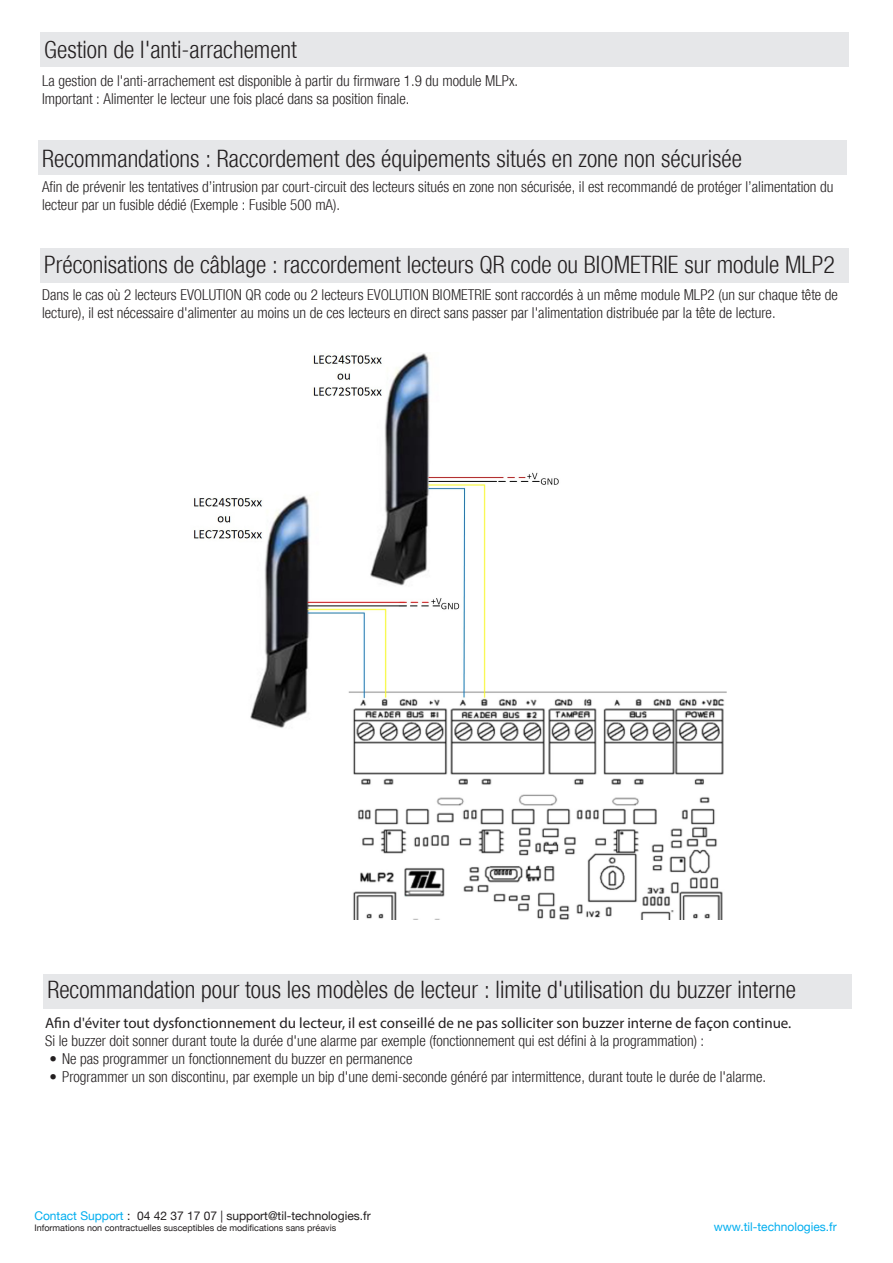
<style>
.page{position:relative;width:893px;height:1263px;background:#fff}
.page>*{position:absolute;margin:0;border:0;box-sizing:border-box;transform-origin:0 0}
.t1{font:300 condensed 24px "Helvetica Neue";color:#231f20}
.t2{font:300 condensed 15px/18px "Helvetica Neue";color:#231f20}
.t3{font:15px/18px "Myriad Pro";color:#231f20}
.t4{font:12px "Helvetica Neue";color:#231f20}
.t5{font:12px "Helvetica Neue";color:#00aeef}
.t6{font:9px "Helvetica Neue";color:#231f20}
.s1{font-family:"Helvetica Neue";font-weight:300;font-stretch:condensed}
.s2{color:#00aeef}
</style>
<div class="page">
<div style="left:40px;top:249px;width:809px;height:34px;background:#e6e7e9"></div>
<img style="left:194px;top:353px;width:533px;height:566px">
<div style="left:38px;top:141px;width:809px;height:34px;background:#e6e7e9"></div>
<div style="left:40px;top:33px;width:809px;height:34px;background:#e6e7e9"></div>
<div style="left:43px;top:974px;width:809px;height:34px;background:#e6e7e9"></div>
<p class="t1" style="left:44px;top:36px;width:254px">Gestion de l'anti-arrachement</p>
<p class="t2" style="left:42px;top:71px;width:477px">La gestion de l'anti-arrachement est disponible à partir du firmware 1.9 du module MLPx.</p>
<p class="t2" style="left:42px;top:89px;width:369px">Important : Alimenter le lecteur une fois placé dans sa position finale.</p>
<p class="t1" style="left:42px;top:144px;width:701px">Recommandations : Raccordement des équipements situés en zone non sécurisée</p>
<p class="t2" style="left:42px;top:177px;width:793px">Afin de prévenir les tentatives d’intrusion par court-circuit des lecteurs situés en zone non sécurisée, il est recommandé de protéger l’alimentation du lecteur par un fusible dédié (Exemple : Fusible 500 mA).</p>
<p class="t1" style="left:44px;top:250px;width:792px">Préconisations de câblage : raccordement lecteurs QR code ou BIOMETRIE sur module MLP2</p>
<p class="t2" style="left:42px;top:285px;width:797px">Dans le cas où 2 lecteurs EVOLUTION QR code ou 2 lecteurs EVOLUTION BIOMETRIE sont raccordés à un même module MLP2 (un sur chaque tête de lecture), il est nécessaire d'alimenter au moins un de ces lecteurs en direct sans passer par l'alimentation distribuée par la tête de lecture.</p>
<p class="t1" style="left:47px;top:976px;width:750px">Recommandation pour tous les modèles de lecteur : limite d'utilisation du buzzer interne</p>
<p class="t3" style="left:45px;top:1013px;width:748px">Afin d'éviter tout dysfonctionnement du lecteur, il est conseillé de ne pas solliciter son buzzer interne de façon continue.<br><span class="s1">Si le buzzer doit sonner durant toute la durée d'une alarme par exemple (fonctionnement qui est défini à la programmation) :</span></p>
<p class="t2" style="left:49px;top:1049px;width:364px">• Ne pas programmer un fonctionnement du buzzer en permanence</p>
<p class="t2" style="left:49px;top:1067px;width:718px">• Programmer un son discontinu, par exemple un bip d'une demi-seconde généré par intermittence, durant toute le durée de l'alarme.</p>
<p class="t4" style="left:34px;top:1209px;width:338px"><span class="s2">Contact Support</span> : 04 42 37 17 07 | support@til-technologies.fr</p>
<p class="t6" style="left:34px;top:1222px;width:303px">Informations non contractuelles susceptibles de modifications sans préavis</p>
<p class="t5" style="left:714px;top:1219px;width:125px">www.til-technologies.fr</p>
</div>
